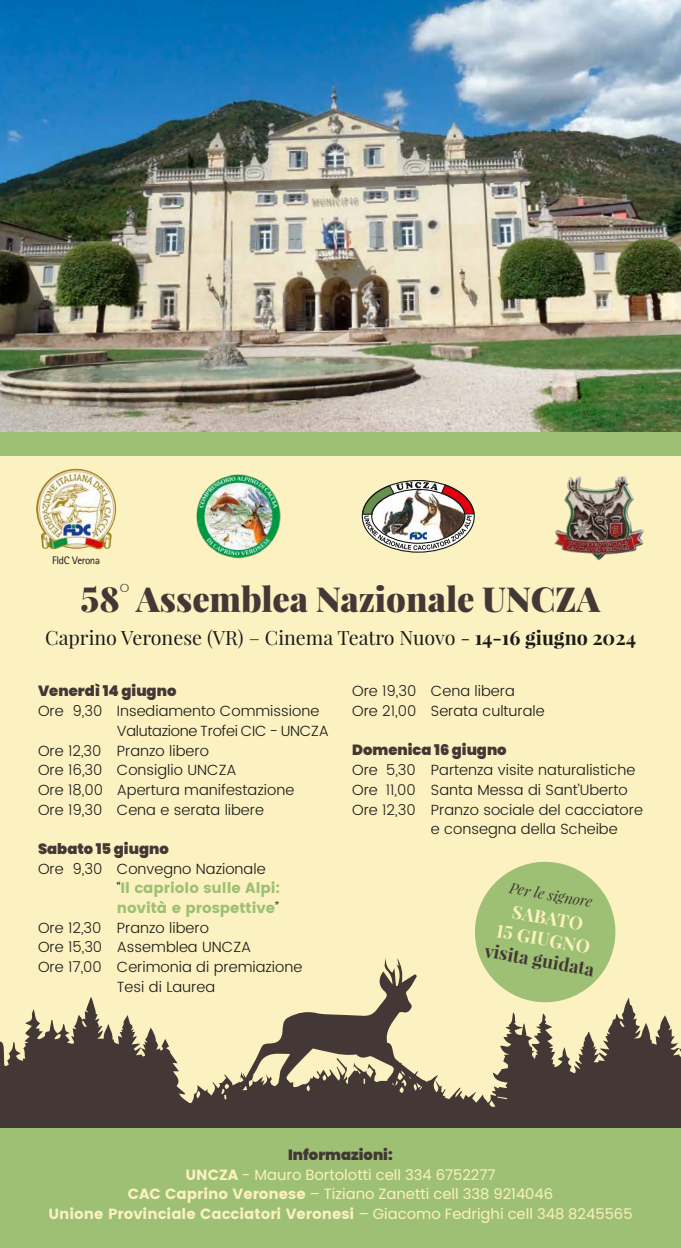
<style>
.page{position:relative;width:681px;height:1248px;background:#fff}
.page>*{position:absolute;margin:0;border:0;box-sizing:border-box;transform-origin:0 0}
.t1{font:900 34.4px "Playfair Display";color:#433835}
.t2{font:19.7px "Playfair Display";color:#1a1a18}
.t3{font:700 18px/21.3px "Playfair Display";color:#fcf1c0;text-align:center}
.t4{font:700 18px "Playfair Display";color:#433835}
.t5{font:300 14.8px/19.7px "Poppins";color:#1a1a18}
.t6{font:14.8px/19.7px "Poppins";color:#fcf1c0;text-align:center}
.t7{font:900 14.8px "Poppins";color:#433835}
.t8{font:700 14.8px "Poppins";color:#9dc074}
.t9{font:300 14.8px "Poppins";letter-spacing:-.02em;color:#1a1a18}
.t10{font:italic 14.8px "Playfair Display";color:#433835}
.t11{font:10.9px "Rotis Sans Serif";letter-spacing:-.03em;color:#1a1a18}
.s1{font-weight:700}
.s2{font-weight:300;color:#1a1a18}
.s3{font-weight:900;color:#433835}
</style>
<div class="page">
<img style="left:0;top:0;width:680px;height:432px">
<div style="left:0;top:443px;width:680px;height:664px;background:#fcf1c0"></div>
<div style="left:0;top:1117px;width:680px;height:130px;background:#9dc074"></div>
<div style="left:0;top:432px;width:680px;height:24px;background:#9dc074"></div>
<img style="left:361px;top:482px;width:114px;height:68px">
<img style="left:36px;top:469px;width:80px;height:80px">
<img style="left:554px;top:475px;width:90px;height:86px">
<img style="left:196px;top:474px;width:85px;height:85px">
<div style="left:0;top:1112px;width:680px;height:15px;background:#433835"></div>
<svg style="left:0;top:997px;width:680px;height:115px;fill:#433835"></svg>
<svg style="left:231px;top:997px;width:220px;height:89px"></svg>
<svg style="left:239px;top:958px;width:193px;height:154px"></svg>
<svg style="left:469px;top:861px;width:151px;height:146px"></svg>
<p class="t11" style="left:52px;top:553px;width:50px">FIdC Verona</p>
<h1 class="t1" style="left:81px;top:577px;width:521px">58° Assemblea Nazionale UNCZA</h1>
<h2 class="t2" style="left:45px;top:625px;width:592px">Caprino Veronese (VR) – Cinema Teatro Nuovo - <span class="s1">14-16 giugno 2024</span></h2>
<p class="t7" style="left:38px;top:682px;width:140px">Venerdì 14 giugno</p>
<p class="t5" style="left:38px;top:701px;width:283px">Ore 9,30 Insediamento Commissione</p>
<p class="t9" style="left:117px;top:720px;width:213px">Valutazione Trofei CIC - UNCZA</p>
<p class="t5" style="left:38px;top:741px;width:172px">Ore 12,30 Pranzo libero</p>
<p class="t5" style="left:38px;top:760px;width:200px">Ore 16,30 Consiglio UNCZA</p>
<p class="t5" style="left:38px;top:780px;width:257px">Ore 18,00 Apertura manifestazione</p>
<p class="t5" style="left:38px;top:800px;width:227px">Ore 19,30 Cena e serata libere</p>
<p class="t7" style="left:38px;top:840px;width:132px">Sabato 15 giugno</p>
<p class="t5" style="left:38px;top:859px;width:229px">Ore 9,30 Convegno Nazionale</p>
<p class="t8" style="left:117px;top:879px;width:165px"><span class="s2">“</span>Il capriolo sulle Alpi:</p>
<p class="t8" style="left:117px;top:899px;width:163px">novità e prospettive<span class="s2">”</span></p>
<p class="t5" style="left:38px;top:918px;width:172px">Ore 12,30 Pranzo libero</p>
<p class="t5" style="left:38px;top:937px;width:215px">Ore 15,30 Assemblea UNCZA</p>
<p class="t5" style="left:38px;top:957px;width:266px">Ore 17,00 Cerimonia di premiazione</p>
<p class="t5" style="left:117px;top:977px;width:100px">Tesi di Laurea</p>
<p class="t5" style="left:352px;top:682px;width:194px">Ore 19,30 Cena libera<br>Ore 21,00 Serata culturale</p>
<p class="t7" style="left:352px;top:741px;width:156px">Domenica 16 giugno</p>
<p class="t5" style="left:352px;top:760px;width:284px">Ore 5,30 Partenza visite naturalistiche</p>
<p class="t5" style="left:352px;top:780px;width:277px">Ore 11,00 Santa Messa di Sant’Uberto</p>
<p class="t5" style="left:352px;top:800px;width:292px">Ore 12,30 Pranzo sociale del cacciatore</p>
<p class="t5" style="left:430px;top:819px;width:188px">e consegna della Scheibe</p>
<p class="t10" style="left:511px;top:877px;width:85px;rotate:10deg">Per le signore</p>
<p class="t3" style="left:502px;top:898px;width:96px;rotate:10deg">SABATO<br>15 GIUGNO</p>
<p class="t4" style="left:486px;top:938px;width:112px;rotate:10deg">visita guidata</p>
<p class="t6" style="left:48px;top:1144px;width:585px"><span class="s3">Informazioni:<br></span><span class="s1">UNCZA</span> - Mauro Bortolotti cell 334 6752277<br><span class="s1">CAC Caprino Veronese</span> – Tiziano Zanetti cell 338 9214046<br><span class="s1">Unione Provinciale Cacciatori Veronesi</span> – Giacomo Fedrighi cell 348 8245565</p>
</div>
